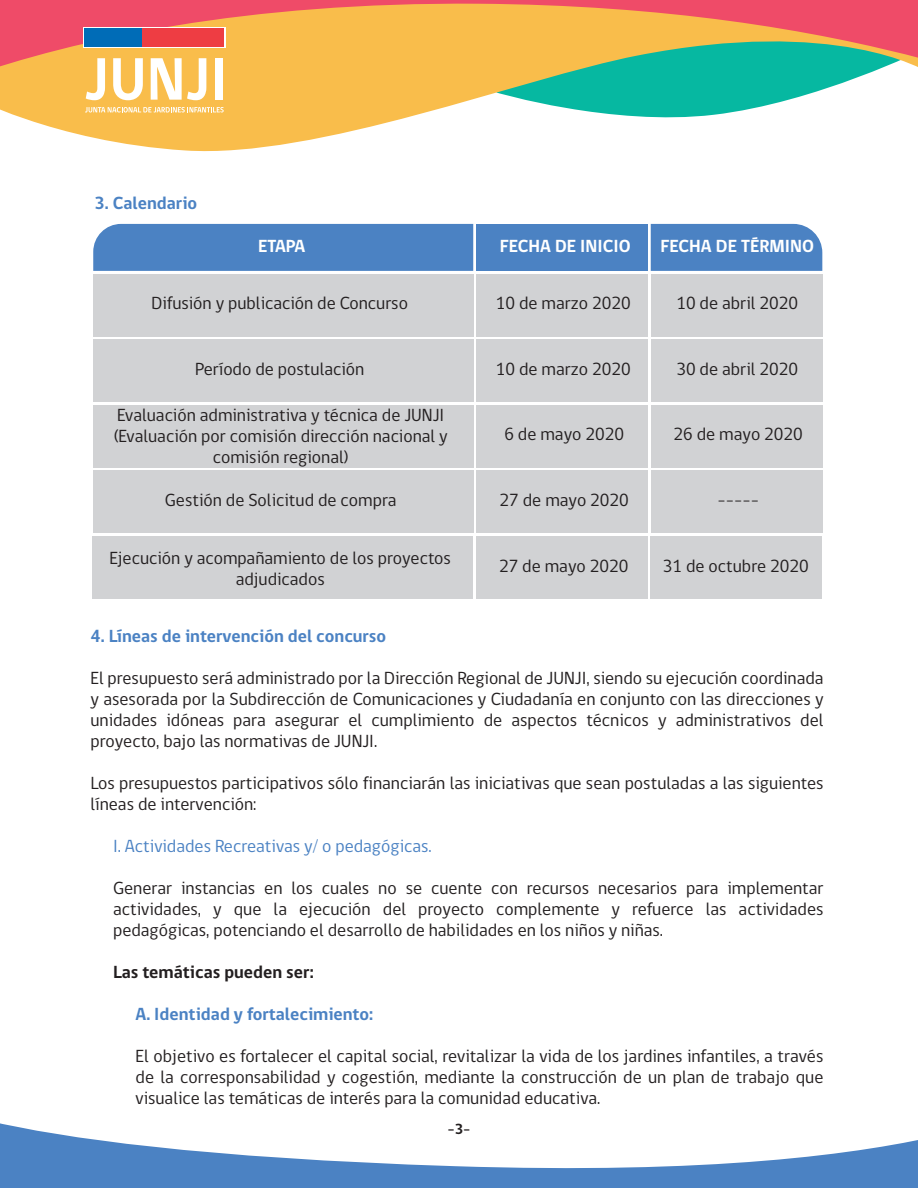
<style>
.page{position:relative;width:918px;height:1188px;background:#fff}
.page>*{position:absolute;margin:0;border:0;box-sizing:border-box;transform-origin:0 0}
.t1{font:18px/21px "gob CL";color:#231f20;text-align:justify}
.t2{font:700 18px "gob CL";color:#4b82c3}
.t3{font:18px "gob CL";color:#4b82c3}
.t4{font:700 18px "gob CL";color:#fff}
.t5{font:700 18px "gob CL";color:#231f20}
.t6{font:700 15px "gob CL";color:#231f20}
</style>
<div class="page">
<svg style="left:0;top:78px;width:856px;height:74px"></svg>
<svg style="left:0;top:0;width:918px;height:78px;background:#d59b60"></svg>
<svg style="left:0;top:1123px;width:918px;height:65px"></svg>
<svg style="left:83px;top:27px;width:143px;height:21px"></svg>
<div style="left:141px;top:29px;width:83px;height:18px;background:#ee3d43"></div>
<div style="left:84px;top:29px;width:57px;height:18px;background:#006cb7"></div>
<svg style="left:86px;top:58px;width:19px;height:42px"></svg>
<svg style="left:113px;top:58px;width:30px;height:42px"></svg>
<svg style="left:151px;top:58px;width:55px;height:42px"></svg>
<div style="left:215px;top:58px;width:8px;height:42px;background:#fff"></div>
<svg style="left:85px;top:107px;width:139px;height:6px"></svg>
<div style="left:93px;top:224px;width:380px;height:47px;background:#4b82c3"></div>
<div style="left:476px;top:224px;width:172px;height:47px;background:#4b82c3"></div>
<div style="left:651px;top:224px;width:171px;height:47px;background:#4b82c3"></div>
<div style="left:93px;top:274px;width:380px;height:63px;background:#d1d2d4"></div>
<div style="left:476px;top:274px;width:172px;height:63px;background:#d1d2d4"></div>
<div style="left:651px;top:274px;width:171px;height:63px;background:#d1d2d4"></div>
<div style="left:93px;top:339px;width:380px;height:63px;background:#d1d2d4"></div>
<div style="left:476px;top:339px;width:172px;height:63px;background:#d1d2d4"></div>
<div style="left:651px;top:339px;width:171px;height:63px;background:#d1d2d4"></div>
<div style="left:93px;top:405px;width:380px;height:63px;background:#d1d2d4"></div>
<div style="left:476px;top:405px;width:172px;height:63px;background:#d1d2d4"></div>
<div style="left:651px;top:405px;width:171px;height:63px;background:#d1d2d4"></div>
<div style="left:93px;top:470px;width:380px;height:63px;background:#d1d2d4"></div>
<div style="left:476px;top:470px;width:172px;height:63px;background:#d1d2d4"></div>
<div style="left:651px;top:470px;width:171px;height:63px;background:#d1d2d4"></div>
<div style="left:93px;top:536px;width:380px;height:63px;background:#d1d2d4"></div>
<div style="left:476px;top:536px;width:171px;height:63px;background:#d1d2d4"></div>
<div style="left:650px;top:536px;width:172px;height:63px;background:#d1d2d4"></div>
<p class="t2" style="left:95px;top:191px;width:104px">3. Calendario</p>
<p class="t4" style="left:258px;top:234px;width:49px">ETAPA</p>
<p class="t4" style="left:500px;top:234px;width:133px">FECHA DE INICIO</p>
<p class="t4" style="left:660px;top:234px;width:155px">FECHA DE TÉRMINO</p>
<p class="t1" style="left:152px;top:293px;width:258px">Difusión y publicación de Concurso</p>
<p class="t1" style="left:496px;top:293px;width:137px">10 de marzo 2020</p>
<p class="t1" style="left:676px;top:293px;width:123px">10 de abril 2020</p>
<p class="t1" style="left:195px;top:359px;width:171px">Período de postulación</p>
<p class="t1" style="left:496px;top:359px;width:137px">10 de marzo 2020</p>
<p class="t1" style="left:676px;top:359px;width:123px">30 de abril 2020</p>
<p class="t1" style="left:114px;top:405px;width:336px;text-align:center">Evaluación administrativa y técnica de JUNJI (Evaluación por comisión dirección nacional y comisión regional)</p>
<p class="t1" style="left:504px;top:424px;width:121px">6 de mayo 2020</p>
<p class="t1" style="left:674px;top:424px;width:131px">26 de mayo 2020</p>
<p class="t1" style="left:165px;top:490px;width:233px">Gestión de Solicitud de compra</p>
<p class="t1" style="left:500px;top:490px;width:131px">27 de mayo 2020</p>
<p class="t1" style="left:717px;top:490px;width:43px">-----</p>
<p class="t1" style="left:109px;top:548px;width:343px;text-align:center">Ejecución y acompañamiento de los proyectos adjudicados</p>
<p class="t1" style="left:499px;top:556px;width:131px">27 de mayo 2020</p>
<p class="t1" style="left:663px;top:556px;width:147px">31 de octubre 2020</p>
<p class="t2" style="left:91px;top:624px;width:297px">4. Líneas de intervención del concurso</p>
<p class="t1" style="left:91px;top:668px;width:735px">El presupuesto será administrado por la Dirección Regional de JUNJI, siendo su ejecución coordinada y asesorada por la Subdirección de Comunicaciones y Ciudadanía en conjunto con las direcciones y unidades idóneas para asegurar el cumplimiento de aspectos técnicos y administrativos del proyecto, bajo las normativas de JUNJI.</p>
<p class="t1" style="left:91px;top:773px;width:735px">Los presupuestos participativos sólo financiarán las iniciativas que sean postuladas a las siguientes líneas de intervención:</p>
<p class="t3" style="left:113px;top:834px;width:320px">I. Actividades Recreativas y/ o pedagógicas.</p>
<p class="t1" style="left:113px;top:878px;width:712px">Generar instancias en los cuales no se cuente con recursos necesarios para implementar actividades, y que la ejecución del proyecto complemente y refuerce las actividades pedagógicas, potenciando el desarrollo de habilidades en los niños y niñas.</p>
<p class="t5" style="left:113px;top:960px;width:202px">Las temáticas pueden ser:</p>
<p class="t2" style="left:136px;top:1002px;width:239px">A. Identidad y fortalecimiento:</p>
<p class="t1" style="left:136px;top:1046px;width:689px">El objetivo es fortalecer el capital social, revitalizar la vida de los jardines infantiles, a través de la corresponsabilidad y cogestión, mediante la construcción de un plan de trabajo que visualice las temáticas de interés para la comunidad educativa.</p>
<p class="t6" style="left:447px;top:1119px;width:25px">-3-</p>
</div>
